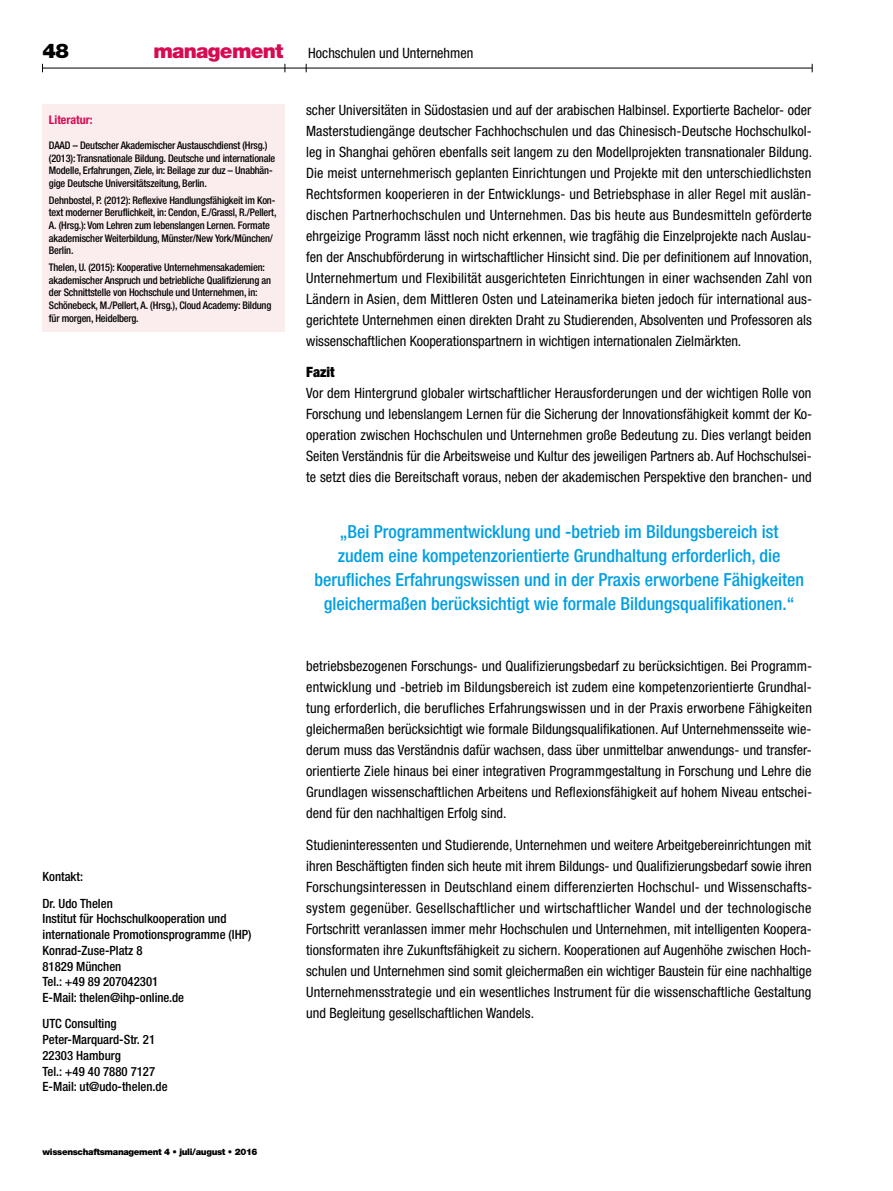
<style>
.page{position:relative;width:893px;height:1191px;background:#fff}
.page>*{position:absolute;margin:0;border:0;box-sizing:border-box;transform-origin:0 0}
.t1{font:900 20.25px "Helvetica Neue";color:#000}
.t2{font:500 condensed 18px/24px "Helvetica Neue";color:#009fe3;text-align:center}
.t3{font:condensed 14.25px/21px "Helvetica Neue";color:#000;text-align:justify}
.t4{font:900 condensed 14.25px "Helvetica Neue";color:#000}
.t5{font:500 condensed 12.75px/15.8px "Helvetica Neue";color:#000}
.t6{font:700 condensed 12px "Helvetica Neue";color:#d60b52}
.t7{font:500 condensed 10.5px/12.6px "Helvetica Neue";letter-spacing:-.015em;color:#000}
.t8{font:900 9px "Helvetica Neue";letter-spacing:-.035em;color:#000}
.s1{font-weight:900;font-stretch:normal;font-size:20.25px;color:#d60b52}
</style>
<div class="page">
<hr style="left:43px;top:68px;width:769px;height:1px;background:#000">
<div style="left:43px;top:104px;width:242px;height:228px;background:#fbeced"></div>
<h1 class="t1" style="left:43px;top:39px;width:28px">48</h1>
<p class="t3" style="left:153px;top:42px;width:322px"><span class="s1">management</span> Hochschulen und Unternehmen</p>
<p class="t6" style="left:49px;top:112px;width:45px">Literatur:</p>
<p class="t7" style="left:49px;top:139px;width:228px">DAAD – Deutscher Akademischer Austauschdienst (Hrsg.) (2013): Transnationale Bildung. Deutsche und internationale Modelle, Erfahrungen, Ziele, in: Beilage zur duz – Unabhän&shy;gige Deutsche Universitätszeitung, Berlin.</p>
<p class="t7" style="left:49px;top:194px;width:229px">Dehnbostel, P. (2012): Reflexive Handlungsfähigkeit im Kon&shy;text moderner Beruflichkeit, in: Cendon, E./Grassl, R./Pellert, A. (Hrsg.): Vom Lehren zum lebenslangen Lernen. Formate akademischer Weiterbildung, Münster/New York/München/ Berlin.</p>
<p class="t7" style="left:49px;top:261px;width:224px">Thelen, U. (2015): Kooperative Unternehmensakademien: akademischer Anspruch und betriebliche Qualifizierung an der Schnittstelle von Hochschule und Unternehmen, in:<br>Schönebeck, M./Pellert, A. (Hrsg.), Cloud Academy: Bildung für morgen, Heidelberg.</p>
<p class="t5" style="left:43px;top:863px;width:72px;line-height:26.2px">Kontakt:<br>Dr. Udo Thelen</p>
<p class="t5" style="left:43px;top:910px;width:211px">Institut für Hochschulkooperation und internationale Promotionsprogramme (IHP)<br>Konrad-Zuse-Platz 8<br>81829 München<br>Tel.: +49 89 207042301<br>E-Mail: thelen@ihp-online.de</p>
<p class="t5" style="left:43px;top:1015px;width:127px">UTC Consulting<br>Peter-Marquard-Str. 21<br>22303 Hamburg<br>Tel.: +49 40 7880 7127<br>E-Mail: ut@udo-thelen.de</p>
<p class="t8" style="left:43px;top:1146px;width:217px">wissenschaftsmanagement 4 • juli/august • 2016</p>
<p class="t3" style="left:306px;top:99px;width:508px">scher Universitäten in Südostasien und auf der arabischen Halbinsel. Exportierte Bachelor- oder Masterstudiengänge deutscher Fachhochschulen und das Chinesisch-Deutsche Hochschulkol&shy;leg in Shanghai gehören ebenfalls seit langem zu den Modellprojekten transnationaler Bildung.<br>Die meist unternehmerisch geplanten Einrichtungen und Projekte mit den unterschiedlichsten Rechtsformen kooperieren in der Entwicklungs- und Betriebsphase in aller Regel mit auslän&shy;dischen Partnerhochschulen und Unternehmen. Das bis heute aus Bundesmitteln geförderte ehrgeizige Programm lässt noch nicht erkennen, wie tragfähig die Einzelprojekte nach Auslau&shy;fen der Anschubförderung in wirtschaftlicher Hinsicht sind. Die per definitionem auf Innovation, Unternehmertum und Flexibilität ausgerichteten Einrichtungen in einer wachsenden Zahl von Ländern in Asien, dem Mittleren Osten und Lateinamerika bieten jedoch für international aus&shy;gerichtete Unternehmen einen direkten Draht zu Studierenden, Absolventen und Professoren als wissenschaftlichen Kooperationspartnern in wichtigen internationalen Zielmärkten.</p>
<p class="t4" style="left:306px;top:363px;width:30px">Fazit</p>
<p class="t3" style="left:306px;top:382px;width:508px">Vor dem Hintergrund globaler wirtschaftlicher Herausforderungen und der wichtigen Rolle von Forschung und lebenslangem Lernen für die Sicherung der Innovationsfähigkeit kommt der Ko&shy;operation zwischen Hochschulen und Unternehmen große Bedeutung zu. Dies verlangt beiden Seiten Verständnis für die Arbeitsweise und Kultur des jeweiligen Partners ab. Auf Hochschulsei&shy;te setzt dies die Bereitschaft voraus, neben der akademischen Perspektive den branchen- und</p>
<p class="t2" style="left:314px;top:519px;width:491px">„Bei Programmentwicklung und -betrieb im Bildungsbereich ist<br>zudem eine kompetenzorientierte Grundhaltung erforderlich, die berufliches Erfahrungswissen und in der Praxis erworbene Fähigkeiten gleichermaßen berücksichtigt wie formale Bildungsqualifikationen.“</p>
<p class="t3" style="left:306px;top:655px;width:508px">betriebsbezogenen Forschungs- und Qualifizierungsbedarf zu berücksichtigen. Bei Programm&shy;entwicklung und -betrieb im Bildungsbereich ist zudem eine kompetenzorientierte Grundhal&shy;tung erforderlich, die berufliches Erfahrungswissen und in der Praxis erworbene Fähigkeiten gleichermaßen berücksichtigt wie formale Bildungsqualifikationen. Auf Unternehmensseite wie&shy;derum muss das Verständnis dafür wachsen, dass über unmittelbar anwendungs- und transfer&shy;orientierte Ziele hinaus bei einer integrativen Programmgestaltung in Forschung und Lehre die Grundlagen wissenschaftlichen Arbeitens und Reflexionsfähigkeit auf hohem Niveau entschei&shy;dend für den nachhaltigen Erfolg sind.</p>
<p class="t3" style="left:306px;top:834px;width:507px">Studieninteressenten und Studierende, Unternehmen und weitere Arbeitgebereinrichtungen mit ihren Beschäftigten finden sich heute mit ihrem Bildungs- und Qualifizierungsbedarf sowie ihren Forschungsinteressen in Deutschland einem differenzierten Hochschul- und Wissenschafts&shy;system gegenüber. Gesellschaftlicher und wirtschaftlicher Wandel und der technologische Fortschritt veranlassen immer mehr Hochschulen und Unternehmen, mit intelligenten Koopera&shy;tionsformaten ihre Zukunftsfähigkeit zu sichern. Kooperationen auf Augenhöhe zwischen Hoch&shy;schulen und Unternehmen sind somit gleichermaßen ein wichtiger Baustein für eine nachhaltige Unternehmensstrategie und ein wesentliches Instrument für die wissenschaftliche Gestaltung und Begleitung gesellschaftlichen Wandels.</p>
</div>
